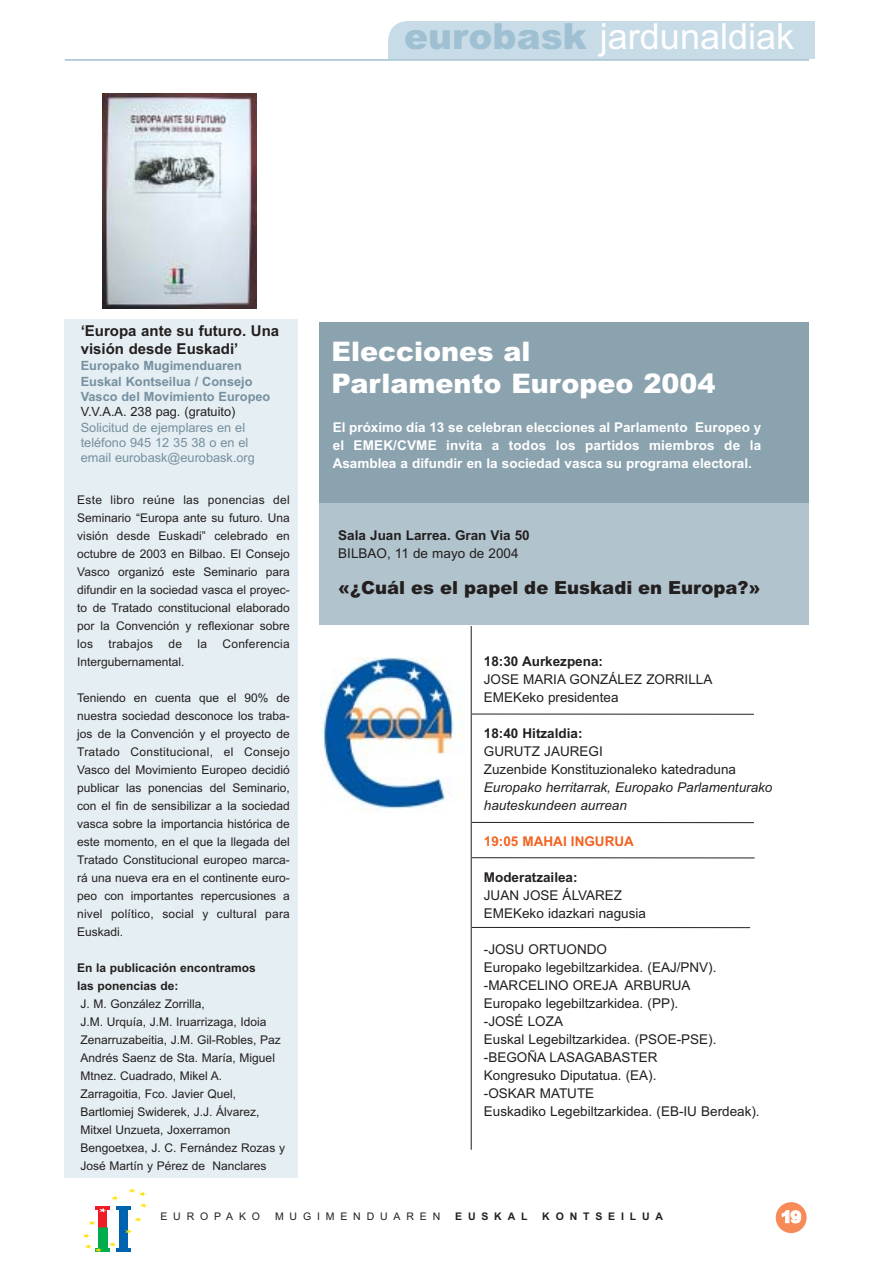
<style>
.page{position:relative;width:893px;height:1263px;background:#fff}
.page>*{position:absolute;margin:0;border:0;box-sizing:border-box;transform-origin:0 0}
.t1{font:36px "Arial MS";color:#fff}
.t2{font:900 27px/32.4px "Arial";color:#fff}
.t3{font:900 18px "Arial";color:#231f1f}
.t4{font:900 16.5px "Arial";color:#fff}
.t5{font:15px/18px "Arial Bold MS";color:#231f1f}
.t6{font:13.5px/18px "Arial MS";color:#231f1f}
.t7{font:13.5px/18px "Arial Bold MS";color:#fff;text-align:justify}
.t8{font:13.5px "Arial Bold MS";color:#231f1f}
.t9{font:13.5px/18px "Arial Italic MS";color:#231f1f}
.t10{font:13.5px "Arial Bold MS";color:#f16320}
.t11{font:12.75px/15.3px "Arial MS";color:#75909e}
.t12{font:12.75px/15.3px "Arial Bold MS";color:#75909e}
.t13{font:12.75px "Arial MS";color:#231f1f}
.t14{font:12px/18px "Arial MS";color:#231f1f;text-align:justify}
.t15{font:12px/18px "Arial Bold MS";color:#231f1f}
.t16{font:12px "Arial MS";letter-spacing:.02em;color:#231f1f}
.t17{font:10.5px "Arial MS";letter-spacing:.555em;color:#231f1f}
.t18{font:10.5px "Arial Bold MS";letter-spacing:.555em;color:#231f1f}
.s1{font-family:"Arial";font-weight:900;color:#9ec0d2}
</style>
<div class="page">
<div style="left:319px;top:322px;width:489px;height:181px;background:#8ba3af"></div>
<div style="left:319px;top:504px;width:489px;height:121px;background:#b1c3cd"></div>
<div style="left:98px;top:1209px;width:9px;height:40px;background:#ee1c24"></div>
<hr style="left:95px;top:1206px;width:15px;height:3px;background:#ee1c24">
<div style="left:119px;top:1209px;width:9px;height:40px;background:#0063af"></div>
<hr style="left:116px;top:1206px;width:15px;height:3px;background:#0063af">
<hr style="left:116px;top:1248px;width:15px;height:3px;background:#0063af">
<svg style="left:99px;top:1208px;width:8px;height:5px"></svg>
<svg style="left:111px;top:1196px;width:8px;height:4px"></svg>
<svg style="left:128px;top:1188px;width:19px;height:8px"></svg>
<svg style="left:140px;top:1203px;width:8px;height:5px"></svg>
<svg style="left:134px;top:1217px;width:8px;height:5px"></svg>
<svg style="left:125px;top:1229px;width:8px;height:5px"></svg>
<svg style="left:83px;top:1221px;width:34px;height:31px"></svg>
<div style="left:388px;top:22px;width:427px;height:37px;background:#c8dce7"></div>
<svg style="left:388px;top:21px;width:17px;height:18px"></svg>
<div style="left:775px;top:1202px;width:31px;height:31px;background:#f68b58;border-radius:50%"></div>
<hr style="left:65px;top:59px;width:744px;height:2px;background:#9ec0d2">
<hr style="left:471px;top:626px;width:1px;height:524px;background:#231f1f">
<hr style="left:472px;top:822px;width:281px;height:1px;background:#231f1f">
<hr style="left:472px;top:714px;width:281px;height:1px;background:#231f1f">
<hr style="left:472px;top:857px;width:282px;height:1px;background:#231f1f">
<hr style="left:472px;top:927px;width:278px;height:1px;background:#231f1f">
<div style="left:64px;top:320px;width:234px;height:858px;background:#e5eef3"></div>
<img style="left:102px;top:93px;width:155px;height:216px">
<img style="left:321px;top:657px;width:144px;height:154px">
<h1 class="t1" style="left:404px;top:23px;width:391px"><span class="s1">eurobask</span> jardunaldiak</h1>
<p class="t5" style="left:81px;top:323px;width:200px">‘Europa ante su futuro. Una visión desde Euskadi’</p>
<p class="t12" style="left:81px;top:360px;width:191px">Europako Mugimenduaren<br>Euskal Kontseilua / Consejo<br>Vasco del Movimiento Europeo</p>
<p class="t13" style="left:81px;top:407px;width:156px">V.V.A.A. 238 pag. (gratuito)</p>
<p class="t11" style="left:81px;top:421px;width:176px">Solicitud de ejemplares en el teléfono 945 12 35 38 o en el email eurobask@eurobask.org</p>
<p class="t14" style="left:77px;top:492px;width:214px">Este libro reúne las ponencias del Seminario “Europa ante su futuro. Una visión desde Euskadi” celebrado en octubre de 2003 en Bilbao. El Consejo Vasco organizó este Seminario para difundir en la sociedad vasca el proyec&shy;to de Tratado constitucional elaborado por la Convención y reflexionar sobre los</p>
<p class="t16" style="left:108px;top:639px;width:46px">trabajos</p>
<p class="t14" style="left:168px;top:636px;width:15px">de</p>
<p class="t14" style="left:197px;top:636px;width:11px">la</p>
<p class="t16" style="left:222px;top:639px;width:69px">Conferencia</p>
<p class="t14" style="left:77px;top:654px;width:109px">Intergubernamental.</p>
<p class="t14" style="left:77px;top:690px;width:214px">Teniendo en cuenta que el 90% de nuestra sociedad desconoce los traba&shy;jos de la Convención y el proyecto de Tratado Constitucional, el Consejo Vasco del Movimiento Europeo decidió publicar las ponencias del Seminario, con el fin de sensibilizar a la sociedad vasca sobre la importancia histórica de este momento, en el que la llegada del Tratado Constitucional europeo marca&shy;rá una nueva era en el continente euro&shy;peo con importantes repercusiones a nivel político, social y cultural para Euskadi.</p>
<p class="t15" style="left:77px;top:960px;width:180px">En la publicación encontramos las ponencias de:</p>
<p class="t14" style="left:80px;top:996px;width:206px;text-align:left">J. M. González Zorrilla,<br>J.M. Urquía, J.M. Iruarrizaga, Idoia<br>Zenarruzabeitia, J.M. Gil-Robles, Paz<br>Andrés Saenz de Sta. María, Miguel<br>Mtnez. Cuadrado, Mikel A.<br>Zarragoitia, Fco. Javier Quel,<br>Bartlomiej Swiderek, J.J. Álvarez,<br>Mitxel Unzueta, Joxerramon<br>Bengoetxea, J. C. Fernández Rozas y<br>José Martín y Pérez de Nanclares</p>
<h2 class="t2" style="left:331px;top:338px;width:385px">Elecciones al<br>Parlamento Europeo 2004</h2>
<p class="t7" style="left:333px;top:420px;width:430px">El próximo día 13 se celebran elecciones al Parlamento Europeo y el EMEK/CVME invita a todos los partidos miembros de la Asamblea a difundir en la sociedad vasca su programa electoral.</p>
<p class="t8" style="left:338px;top:530px;width:193px">Sala Juan Larrea. Gran Via 50</p>
<p class="t6" style="left:338px;top:546px;width:182px">BILBAO, 11 de mayo de 2004</p>
<h3 class="t3" style="left:338px;top:581px;width:424px">«¿Cuál es el papel de Euskadi en Europa?»</h3>
<p class="t8" style="left:484px;top:656px;width:121px">18:30 Aurkezpena:</p>
<p class="t6" style="left:484px;top:672px;width:230px">JOSE MARIA GONZÁLEZ ZORRILLA<br>EMEKeko presidentea</p>
<p class="t8" style="left:484px;top:728px;width:100px">18:40 Hitzaldia:</p>
<p class="t6" style="left:484px;top:744px;width:254px">GURUTZ JAUREGI<br>Zuzenbide Konstituzionaleko katedraduna</p>
<p class="t9" style="left:484px;top:780px;width:290px">Europako herritarrak, Europako Parlamenturako hauteskundeen aurrean</p>
<p class="t10" style="left:484px;top:836px;width:152px">19:05 MAHAI INGURUA</p>
<p class="t8" style="left:484px;top:872px;width:95px">Moderatzailea:</p>
<p class="t6" style="left:484px;top:888px;width:164px">JUAN JOSE ÁLVAREZ<br>EMEKeko idazkari nagusia</p>
<p class="t6" style="left:484px;top:942px;width:277px">-JOSU ORTUONDO<br>Europako legebiltzarkidea. (EAJ/PNV). -MARCELINO OREJA ARBURUA<br>Europako legebiltzarkidea. (PP).<br>-JOSÉ LOZA<br>Euskal Legebiltzarkidea. (PSOE-PSE). -BEGOÑA LASAGABASTER<br>Kongresuko Diputatua. (EA).<br>-OSKAR MATUTE<br>Euskadiko Legebiltzarkidea. (EB-IU Berdeak).</p>
<p class="t17" style="left:160px;top:1212px;width:101px">EUROPAKO</p>
<p class="t17" style="left:275px;top:1212px;width:167px">MUGIMENDUAREN</p>
<p class="t18" style="left:455px;top:1212px;width:74px">EUSKAL</p>
<p class="t18" style="left:542px;top:1212px;width:122px">KONTSEILUA</p>
<h3 class="t4" style="left:780px;top:1211px;width:22px">19</h3>
</div>
